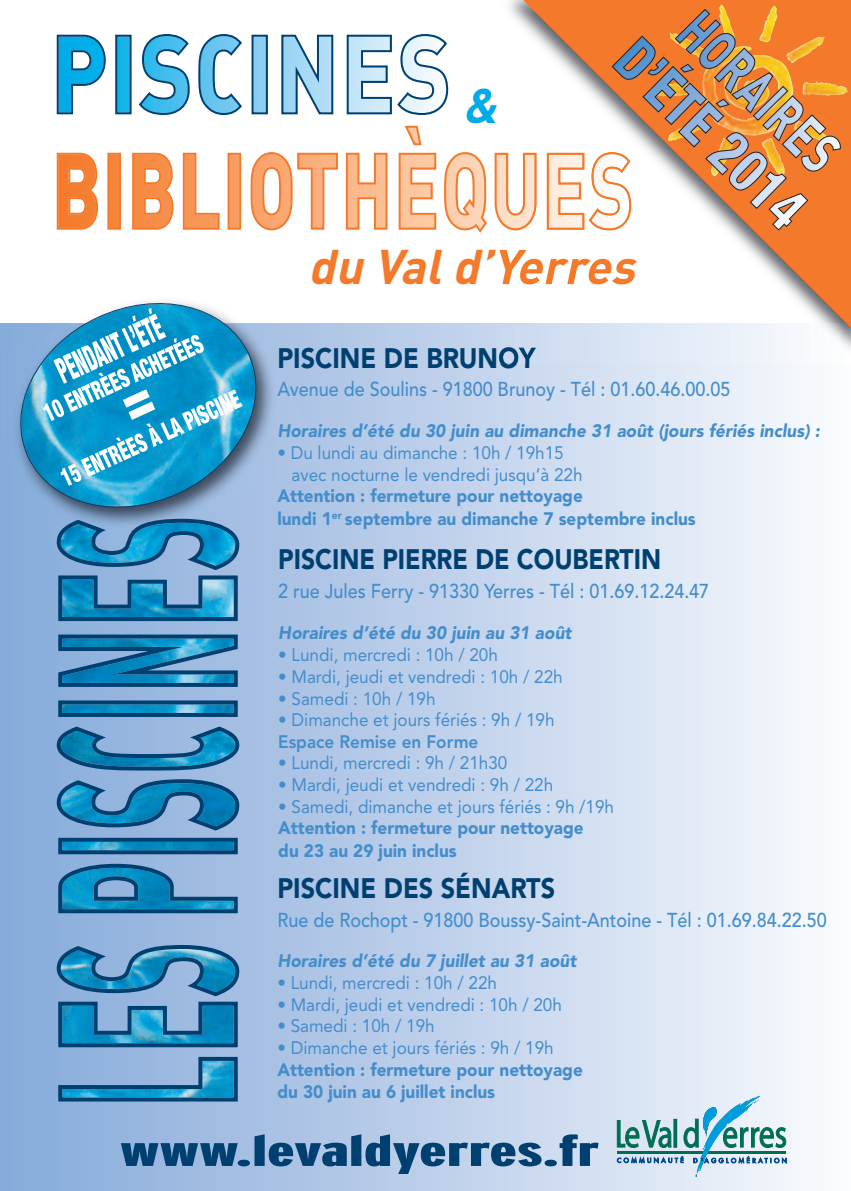
<style>
.page{position:relative;width:851px;height:1191px;background:#fff}
.page>*{position:absolute;margin:0;border:0;box-sizing:border-box;transform-origin:0 0}
.t1{font:italic 48px "DIN Bold Alternate";color:#f4792a}
.t2{font:italic 48px "DIN Bold Alternate";color:#00abe7}
.t3{font:900 28px "Avenir";color:#004071;scale:.9 1}
.t4{font:900 28px "Avenir";color:#004071;scale:.88 1}
.t5{font:500 20px "Avenir";color:#448dcb;scale:.9 1}
.t6{font:18px/21.6px "Avenir";color:#448dcb;scale:.95 1}
.t7{font:900 18px/22.4px "Avenir";color:#448dcb;scale:.95 1}
.t8{font:italic 900 18px "Avenir";letter-spacing:.005em;color:#448dcb;scale:.95 1}
.t9{font:800 18px "Avenir";color:#448dcb;scale:.95 1}
</style>
<div class="page">
<div style="left:0;top:323px;width:850px;height:868px;background:linear-gradient(to right,#82a7d8,#f9fafd)"></div>
<img style="left:0;top:323px;width:322px;height:255px">
<svg style="left:5px;top:301px;width:267px;height:221px;background:#7eaccf"></svg>
<svg style="left:617px;top:1095px;width:169px;height:82px;background:#aacdd7"></svg>
<svg style="left:57px;top:126px;width:441px;height:107px"></svg>
<svg style="left:57px;top:34px;width:391px;height:81px"></svg>
<svg style="left:57px;top:519px;width:182px;height:582px;background:#5498c5"></svg>
<img style="left:498px;top:323px;width:352px;height:41px">
<img style="left:498px;top:347px;width:38px;height:17px">
<img style="left:498px;top:152px;width:17px;height:78px">
<img style="left:499px;top:250px;width:16px;height:34px">
<svg style="left:515px;top:0;width:335px;height:334px"></svg>
<img style="left:648px;top:5px;width:176px;height:4px">
<svg style="left:611px;top:9px;width:230px;height:221px;background:#d79a6d"></svg>
<svg style="left:43px;top:308px;width:199px;height:178px"></svg>
<svg style="left:121px;top:1134px;width:477px;height:40px;background:#6f95ba"></svg>
<h1 class="t2" style="left:462px;top:78px;width:47px">&amp;</h1>
<h1 class="t1" style="left:308px;top:239px;width:338px">du Val d’Yerres</h1>
<h2 class="t3" style="left:277px;top:346px;width:288px">PISCINE DE BRUNOY</h2>
<p class="t5" style="left:277px;top:381px;width:505px">Avenue de Soulins - 91800 Brunoy - Tél : 01.60.46.00.05</p>
<p class="t8" style="left:277px;top:423px;width:572px">Horaires d’été du 30 juin au dimanche 31 août (jours fériés inclus) :</p>
<p class="t6" style="left:291px;top:443px;width:307px;text-indent:-14px">• Du lundi au dimanche : 10h / 19h15 avec nocturne le vendredi jusqu’à 22h</p>
<p class="t7" style="left:277px;top:486px;width:442px">Attention : fermeture pour nettoyage<br>lundi 1<sup>er</sup> septembre au dimanche 7 septembre inclus</p>
<h2 class="t4" style="left:278px;top:548px;width:436px">PISCINE PIERRE DE COUBERTIN</h2>
<p class="t5" style="left:278px;top:583px;width:480px">2 rue Jules Ferry - 91330 Yerres - Tél : 01.69.12.24.47</p>
<p class="t8" style="left:278px;top:625px;width:310px">Horaires d’été du 30 juin au 31 août</p>
<p class="t6" style="left:278px;top:645px;width:233px">• Lundi, mercredi : 10h / 20h</p>
<p class="t6" style="left:278px;top:667px;width:301px">• Mardi, jeudi et vendredi : 10h / 22h</p>
<p class="t6" style="left:278px;top:689px;width:167px">• Samedi : 10h / 19h</p>
<p class="t6" style="left:278px;top:710px;width:292px">• Dimanche et jours fériés : 9h / 19h</p>
<p class="t9" style="left:278px;top:734px;width:212px">Espace Remise en Forme</p>
<p class="t6" style="left:278px;top:753px;width:243px">• Lundi, mercredi : 9h / 21h30</p>
<p class="t6" style="left:278px;top:775px;width:291px">• Mardi, jeudi et vendredi : 9h / 22h</p>
<p class="t6" style="left:278px;top:797px;width:355px">• Samedi, dimanche et jours fériés : 9h /19h</p>
<p class="t7" style="left:278px;top:818px;width:323px">Attention : fermeture pour nettoyage du 23 au 29 juin inclus</p>
<h2 class="t3" style="left:277px;top:876px;width:310px">PISCINE DES SÉNARTS</h2>
<p class="t5" style="left:277px;top:911px;width:612px">Rue de Rochopt - 91800 Boussy-Saint-Antoine - Tél : 01.69.84.22.50</p>
<p class="t8" style="left:277px;top:953px;width:316px">Horaires d’été du 7 juillet au 31 août</p>
<p class="t6" style="left:277px;top:973px;width:233px">• Lundi, mercredi : 10h / 22h</p>
<p class="t6" style="left:277px;top:995px;width:301px">• Mardi, jeudi et vendredi : 10h / 20h</p>
<p class="t6" style="left:277px;top:1017px;width:167px">• Samedi : 10h / 19h</p>
<p class="t6" style="left:277px;top:1038px;width:292px">• Dimanche et jours fériés : 9h / 19h</p>
<p class="t7" style="left:277px;top:1059px;width:323px">Attention : fermeture pour nettoyage du 30 juin au 6 juillet inclus</p>
</div>
